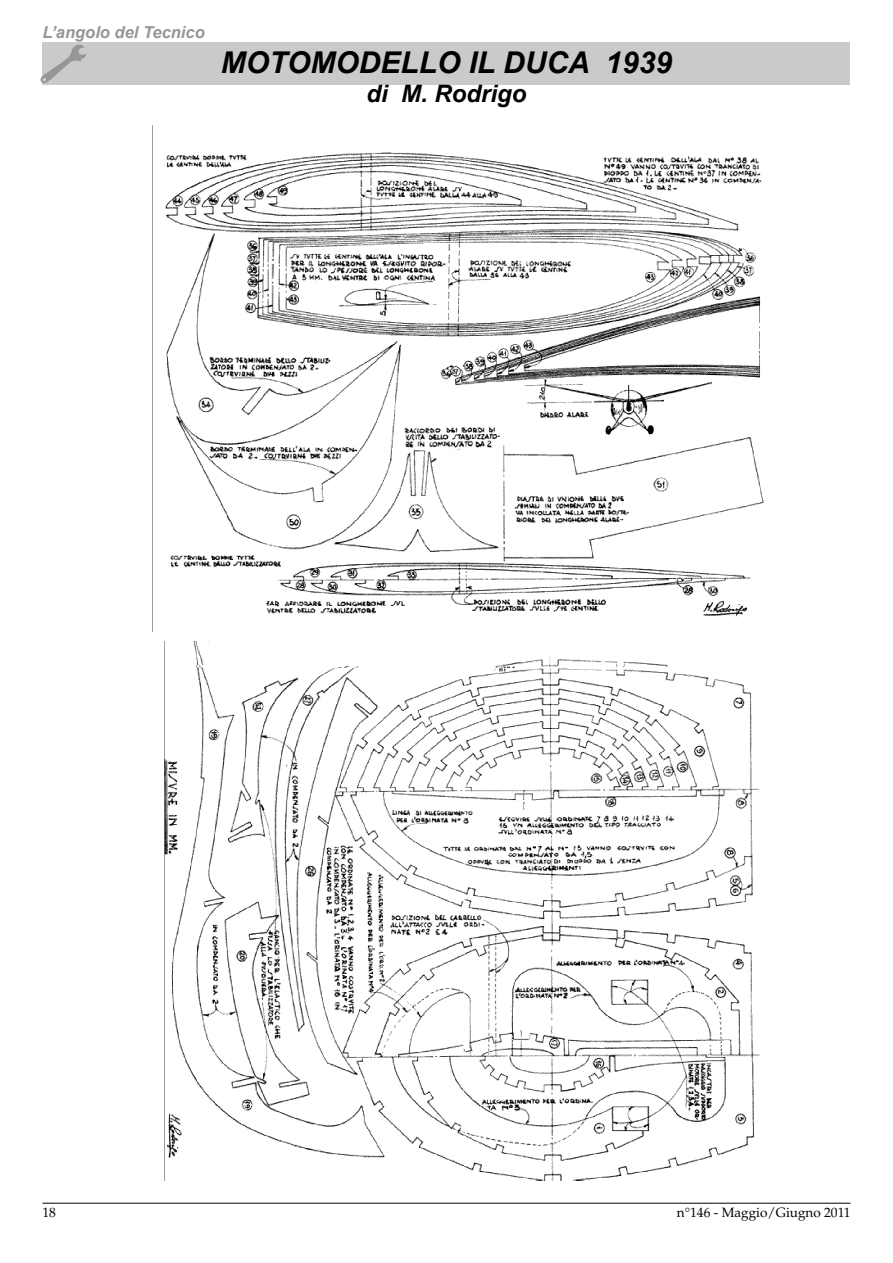
<style>
.page{position:relative;width:893px;height:1263px;background:#fff}
.page>*{position:absolute;margin:0;border:0;box-sizing:border-box;transform-origin:0 0}
.t1{font:italic 700 30px "Arial";color:#000}
.t2{font:italic 700 24px "Arial";color:#000}
.t3{font:italic 700 16.5px "Arial";color:#969696}
.t4{font:13.5px "Palatino";color:#000}
</style>
<div class="page">
<div style="left:43px;top:43px;width:807px;height:42px;background:#cacaca"></div>
<hr style="left:43px;top:1203px;width:807px;height:1px;background:#000">
<svg style="left:40px;top:42px;width:46px;height:43px"></svg>
<img style="left:164px;top:641px;width:596px;height:539px">
<img style="left:165px;top:152px;width:599px;height:465px">
<p class="t3" style="left:43px;top:21px;width:164px">L’angolo del Tecnico</p>
<h1 class="t1" style="left:221px;top:43px;width:453px">MOTOMODELLO IL DUCA 1939</h1>
<h2 class="t2" style="left:366px;top:78px;width:162px">di M. Rodrigo</h2>
<p class="t4" style="left:43px;top:1205px;width:15px">18</p>
<p class="t4" style="left:677px;top:1205px;width:175px">n°146 - Maggio/Giugno 2011</p>
</div>
